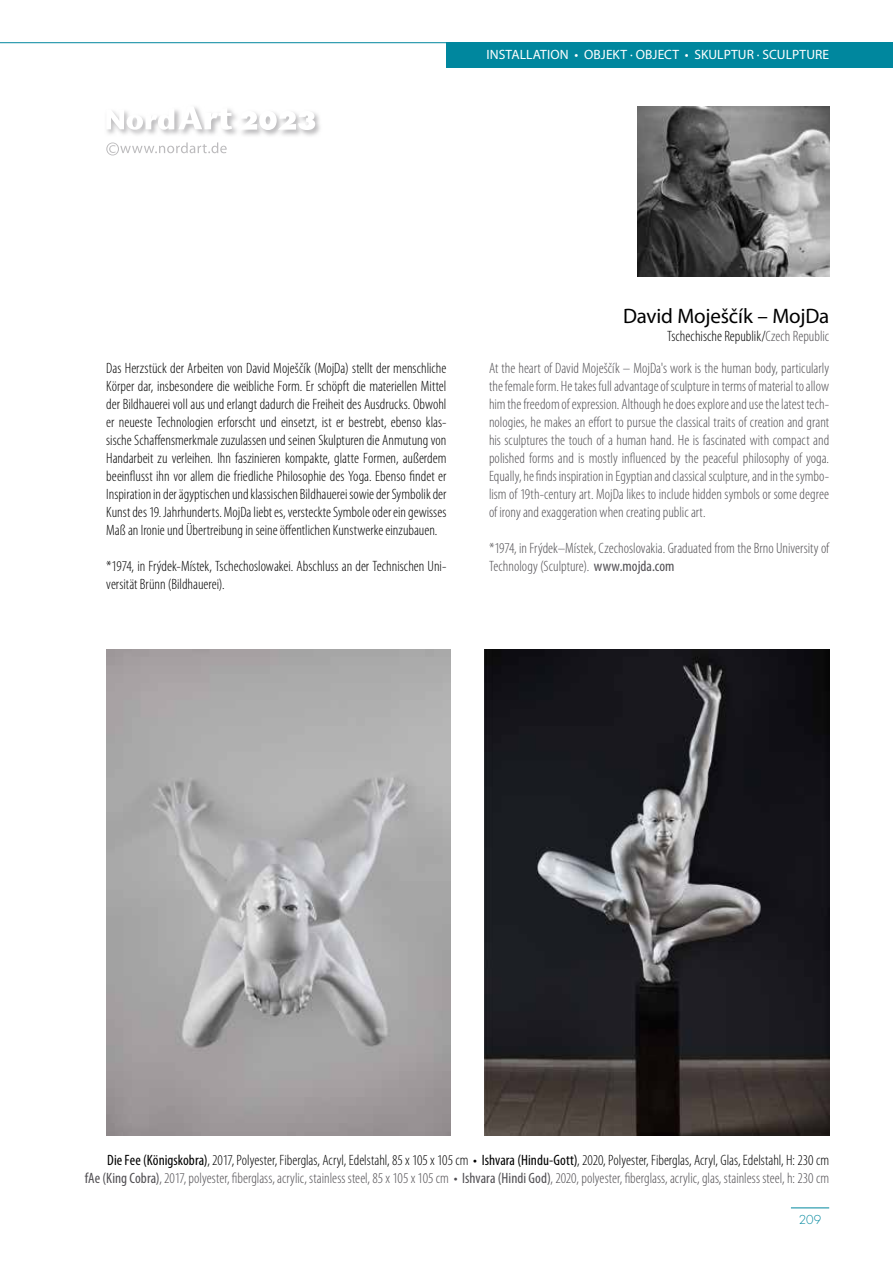
<style>
.page{position:relative;width:893px;height:1263px;background:#fff}
.page>*{position:absolute;margin:0;border:0;box-sizing:border-box;transform-origin:0 0}
.t1{font:21px "Myriad Pro";letter-spacing:-.01em;color:#000}
.t2{font:300 condensed 15px/18px "Myriad Pro";color:#514f53;text-align:right}
.t3{font:300 condensed 15px/18px "Myriad Pro";color:#000;text-align:justify}
.t4{font:13.5px "Myriad Pro";letter-spacing:.005em;color:#fff}
.t5{font:300 12px "Futura Std";color:#00879e}
.s1{color:#514f53}
.s2{font-weight:400}
.s3{font-weight:400;color:#000}
.s4{color:#000}
</style>
<div class="page">
<div style="left:446px;top:43px;width:447px;height:25px;background:#00879e"></div>
<hr style="left:0;top:42px;width:446px;height:1px;background:#00879e">
<hr style="left:791px;top:1207px;width:38px;height:1px;background:#00879e">
<svg style="left:106px;top:142px;width:121px;height:13px"></svg>
<svg style="left:106px;top:130px;width:71px;height:5px"></svg>
<svg style="left:177px;top:111px;width:60px;height:24px"></svg>
<svg style="left:107px;top:107px;width:125px;height:23px"></svg>
<svg style="left:242px;top:113px;width:78px;height:23px"></svg>
<svg style="left:241px;top:112px;width:74px;height:18px"></svg>
<img style="left:638px;top:106px;width:191px;height:170px">
<img style="left:106px;top:650px;width:345px;height:486px">
<img style="left:485px;top:650px;width:344px;height:486px">
<p class="t4" style="left:487px;top:46px;width:344px">INSTALLATION • OBJEKT · OBJECT • SKULPTUR · SCULPTURE</p>
<p class="t3" style="left:106px;top:359px;width:342px">Das Herzstück der Arbeiten von David Moješčík (MojDa) stellt der menschliche Körper dar, insbesondere die weibliche Form. Er schöpft die materiellen Mittel der Bildhauerei voll aus und erlangt dadurch die Freiheit des Ausdrucks. Obwohl er neueste Technologien erforscht und einsetzt, ist er bestrebt, ebenso klas&shy;sische Schaffensmerkmale zuzulassen und seinen Skulpturen die Anmutung von Handarbeit zu verleihen. Ihn faszinieren kompakte, glatte Formen, außerdem beeinflusst ihn vor allem die friedliche Philosophie des Yoga. Ebenso findet er Inspiration in der ägyptischen und klassischen Bildhauerei sowie der Symbolik der Kunst des 19. Jahrhunderts. MojDa liebt es, versteckte Symbole oder ein gewisses Maß an Ironie und Übertreibung in seine öffentlichen Kunstwerke einzubauen.</p>
<p class="t3" style="left:106px;top:557px;width:342px">*1974, in Frýdek-Místek, Tschechoslowakei. Abschluss an der Technischen Uni&shy;versität Brünn (Bildhauerei).</p>
<h1 class="t1" style="left:623px;top:303px;width:208px">David Moješčík – MojDa</h1>
<p class="t3" style="left:667px;top:327px;width:164px">Tschechische Republik/<span class="s1">Czech Republic</span></p>
<p class="t2" style="left:489px;top:359px;width:342px;text-align:justify">At the heart of David Moješčík – MojDa's work is the human body, particularly the female form. He takes full advantage of sculpture in terms of material to allow him the freedom of expression. Although he does explore and use the latest tech&shy;nologies, he makes an effort to pursue the classical traits of creation and grant his sculptures the touch of a human hand. He is fascinated with compact and polished forms and is mostly influenced by the peaceful philosophy of yoga.<br>Equally, he finds inspiration in Egyptian and classical sculpture, and in the symbo&shy;lism of 19th-century art. MojDa likes to include hidden symbols or some degree of irony and exaggeration when creating public art.</p>
<p class="t2" style="left:489px;top:539px;width:342px;text-align:left">*1974, in Frýdek–Místek, Czechoslovakia. Graduated from the Brno University of<br>Technology (Sculpture). <span class="s2">www.mojda.com</span></p>
<p class="t2" style="left:85px;top:1151px;width:746px"><span class="s3">Die Fee (Königskobra)</span><span class="s4">, 2017, Polyester, Fiberglas, Acryl, Edelstahl, 85 x 105 x 105 cm</span> <span class="s3">• Ishvara (Hindu-Gott)</span><span class="s4">, 2020, Polyester, Fiberglas, Acryl, Glas, Edelstahl, H: 230 cm<br></span><span class="s2">fAe (King Cobra)</span>, 2017, polyester, fiberglass, acrylic, stainless steel, 85 x 105 x 105 cm <span class="s2">• Ishvara (Hindi God)</span>, 2020, polyester, fiberglass, acrylic, glas, stainless steel, h: 230 cm</p>
<p class="t5" style="left:799px;top:1212px;width:24px">209</p>
</div>
